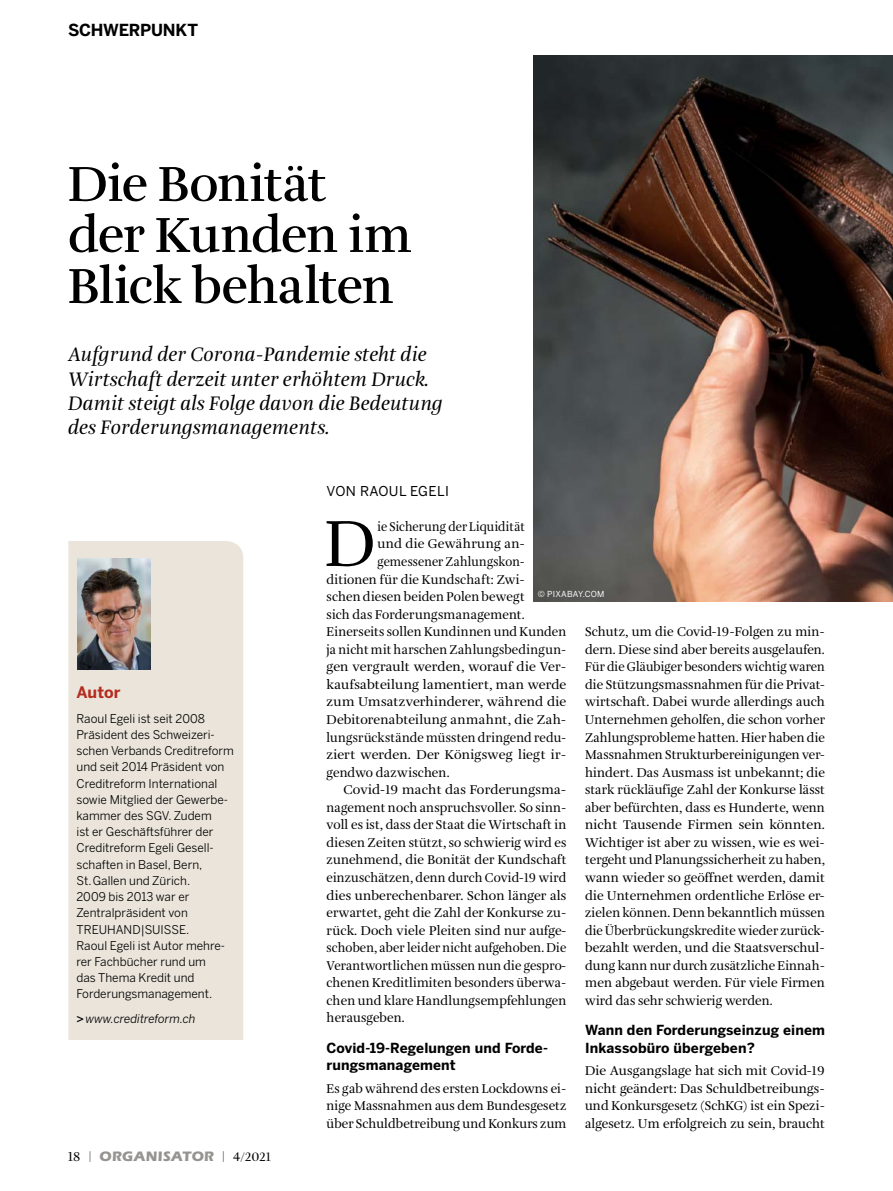
<style>
.page{position:relative;width:893px;height:1191px;background:#fff}
.page>*{position:absolute;margin:0;border:0;box-sizing:border-box;transform-origin:0 0}
.t1{font:67.5px "Amalia Pro";color:#000}
.t2{font:600 51px/51px "Amalia Pro";letter-spacing:-.02em;color:#000}
.t3{font:italic 20.25px/24.3px "Amalia Pro";letter-spacing:.01em;color:#000}
.t4{font:700 16.5px "Benton Sans";letter-spacing:-.015em;color:#000}
.t5{font:700 15.75px "Benton Sans";color:#b52c1f}
.t6{font:700 13.8px/17.5px "Benton Sans";letter-spacing:.01em;color:#000}
.t7{font:13.5px "Eras Bold ITC";letter-spacing:.02em;color:#959490}
.t8{font:13.5px "Benton Sans";letter-spacing:.025em;color:#000}
.t9{font:13.2px/17.5px "Amalia Pro";letter-spacing:.01em;color:#000;text-align:justify}
.t10{font:13.2px "Amalia Pro";letter-spacing:.01em;color:#000;scale:.96 1}
.t11{font:13.2px "Amalia Pro";letter-spacing:.01em;color:#000;scale:.93 1}
.t12{font:13.2px "Amalia Pro";letter-spacing:.01em;color:#000;scale:.95 1}
.t13{font:12px/16.2px "Benton Sans";color:#000}
.t14{font:italic 12px "Benton Sans";color:#000}
.t15{font:8.25px "Benton Sans";letter-spacing:.03em;color:#fff}
.s1{font-weight:500;font-style:normal}
.s2{font-family:"Amalia Pro";color:#000}
.s3{font-family:"Amalia Pro";font-size:12.75px;color:#000}
</style>
<div class="page">
<div style="left:68px;top:541px;width:175px;height:499px;background:#eae4da"></div>
<img style="left:77px;top:558px;width:74px;height:111px">
<img style="left:533px;top:55px;width:360px;height:546px">
<p class="t4" style="left:68px;top:21px;width:132px">SCHWERPUNKT</p>
<h2 class="t2" style="left:68px;top:160px;width:345px">Die Bonität der Kunden im<br>Blick behalten</h2>
<h3 class="t3" style="left:68px;top:343px;width:376px">Aufgrund der Corona-Pandemie steht die Wirtschaft derzeit unter erhöhtem Druck.<br>Damit steigt als Folge davon die Bedeutung des Forderungsmanagements.</h3>
<p class="t5" style="left:77px;top:683px;width:45px">Autor</p>
<p class="t13" style="left:77px;top:710px;width:159px">Raoul Egeli ist seit 2008<br>Präsident des Schweizeri&shy;schen Verbands Creditreform und seit 2014 Präsident von<br>Creditreform International sowie Mitglied der Gewerbe&shy;kammer des SGV. Zudem<br>ist er Geschäftsführer der<br>Creditreform Egeli Gesell&shy;schaften in Basel, Bern,<br>St.Gallen und Zürich.<br>2009 bis 2013 war er<br>Zentralpräsident von<br>TREUHAND|SUISSE.<br>Raoul Egeli ist Autor mehre&shy;rer Fachbücher rund um<br>das Thema Kredit und<br>Forderungsmanagement.</p>
<p class="t14" style="left:77px;top:1011px;width:121px"><span class="s1">&gt;</span>www.creditreform.ch</p>
<p class="t7" style="left:68px;top:1148px;width:204px"><span class="s2">18</span> <span class="s3">|</span> ORGANISATOR <span class="s3">| 4/2021</span></p>
<p class="t8" style="left:327px;top:483px;width:124px">VON RAOUL EGELI</p>
<h1 class="t1" style="left:325px;top:502px;width:52px">D</h1>
<p class="t11" style="left:377px;top:518px;width:160px">ie Sicherung der Liquidität</p>
<p class="t9" style="left:377px;top:536px;width:149px">und die Gewährung an-</p>
<p class="t11" style="left:377px;top:553px;width:160px">gemessener Zahlungskon-</p>
<p class="t9" style="left:327px;top:571px;width:200px">ditionen für die Kundschaft: Zwi-</p>
<p class="t9" style="left:327px;top:588px;width:200px">schen diesen beiden Polen bewegt</p>
<p class="t9" style="left:327px;top:606px;width:200px">sich das Forderungsmanagement.</p>
<p class="t9" style="left:327px;top:623px;width:241px">Einerseits sollen Kundinnen und Kunden</p>
<p class="t10" style="left:327px;top:641px;width:251px">ja nicht mit harschen Zahlungsbedingun-</p>
<p class="t9" style="left:327px;top:658px;width:241px">gen vergrault werden, worauf die Ver-</p>
<p class="t9" style="left:327px;top:676px;width:241px">kaufsabteilung lamentiert, man werde</p>
<p class="t9" style="left:327px;top:693px;width:241px">zum Umsatzverhinderer, während die</p>
<p class="t9" style="left:327px;top:711px;width:241px">Debitorenabteilung anmahnt, die Zah-</p>
<p class="t10" style="left:327px;top:729px;width:251px">lungsrückstände müssten dringend redu-</p>
<p class="t9" style="left:327px;top:746px;width:241px">ziert werden. Der Königsweg liegt ir-</p>
<p class="t9" style="left:327px;top:764px;width:125px">gendwo dazwischen.</p>
<p class="t9" style="left:344px;top:781px;width:224px">Covid-19 macht das Forderungsma-</p>
<p class="t9" style="left:327px;top:799px;width:241px">nagement noch anspruchsvoller. So sinn-</p>
<p class="t9" style="left:327px;top:816px;width:241px">voll es ist, dass der Staat die Wirtschaft in</p>
<p class="t9" style="left:327px;top:834px;width:241px">diesen Zeiten stützt, so schwierig wird es</p>
<p class="t9" style="left:327px;top:851px;width:241px">zunehmend, die Bonität der Kundschaft</p>
<p class="t10" style="left:327px;top:869px;width:251px">einzuschätzen, denn durch Covid-19 wird</p>
<p class="t9" style="left:327px;top:887px;width:241px">dies unberechenbarer. Schon länger als</p>
<p class="t9" style="left:327px;top:904px;width:241px">erwartet, geht die Zahl der Konkurse zu-</p>
<p class="t9" style="left:327px;top:922px;width:241px">rück. Doch viele Pleiten sind nur aufge-</p>
<p class="t12" style="left:327px;top:939px;width:254px">schoben, aber leider nicht aufgehoben. Die</p>
<p class="t10" style="left:327px;top:957px;width:251px">Verantwortlichen müssen nun die gespro-</p>
<p class="t9" style="left:327px;top:974px;width:241px">chenen Kreditlimiten besonders überwa-</p>
<p class="t9" style="left:327px;top:992px;width:241px">chen und klare Handlungsempfehlungen</p>
<p class="t9" style="left:327px;top:1009px;width:80px">herausgeben.</p>
<p class="t6" style="left:327px;top:1039px;width:223px">Covid-19-Regelungen und Forde&shy;rungsmanagement</p>
<p class="t9" style="left:327px;top:1080px;width:241px">Es gab während des ersten Lockdowns ei&shy;nige Massnahmen aus dem Bundesgesetz über Schuldbetreibung und Konkurs zum</p>
<p class="t15" style="left:538px;top:589px;width:68px">© PIXABAY.COM</p>
<p class="t9" style="left:585px;top:623px;width:241px">Schutz, um die Covid-19-Folgen zu min&shy;dern. Diese sind aber bereits ausgelaufen.<br>Für die Gläubiger besonders wichtig waren die Stützungsmassnahmen für die Privat&shy;wirtschaft. Dabei wurde allerdings auch Unternehmen geholfen, die schon vorher Zahlungsprobleme hatten. Hier haben die Massnahmen Strukturbereinigungen ver&shy;hindert. Das Ausmass ist unbekannt; die stark rückläufige Zahl der Konkurse lässt aber befürchten, dass es Hunderte, wenn nicht Tausende Firmen sein könnten.<br>Wichtiger ist aber zu wissen, wie es wei&shy;tergeht und Planungssicherheit zu haben, wann wieder so geöffnet werden, damit die Unternehmen ordentliche Erlöse er&shy;zielen können. Denn bekanntlich müssen die Überbrückungskredite wieder zurück&shy;bezahlt werden, und die Staatsverschul&shy;dung kann nur durch zusätzliche Einnah&shy;men abgebaut werden. Für viele Firmen wird das sehr schwierig werden.</p>
<p class="t6" style="left:585px;top:1021px;width:241px">Wann den Forderungseinzug einem<br>Inkassobüro übergeben?</p>
<p class="t9" style="left:585px;top:1062px;width:241px">Die Ausgangslage hat sich mit Covid-19 nicht geändert: Das Schuldbetreibungs&shy;und Konkursgesetz (SchKG) ist ein Spezi&shy;algesetz. Um erfolgreich zu sein, braucht</p>
</div>
